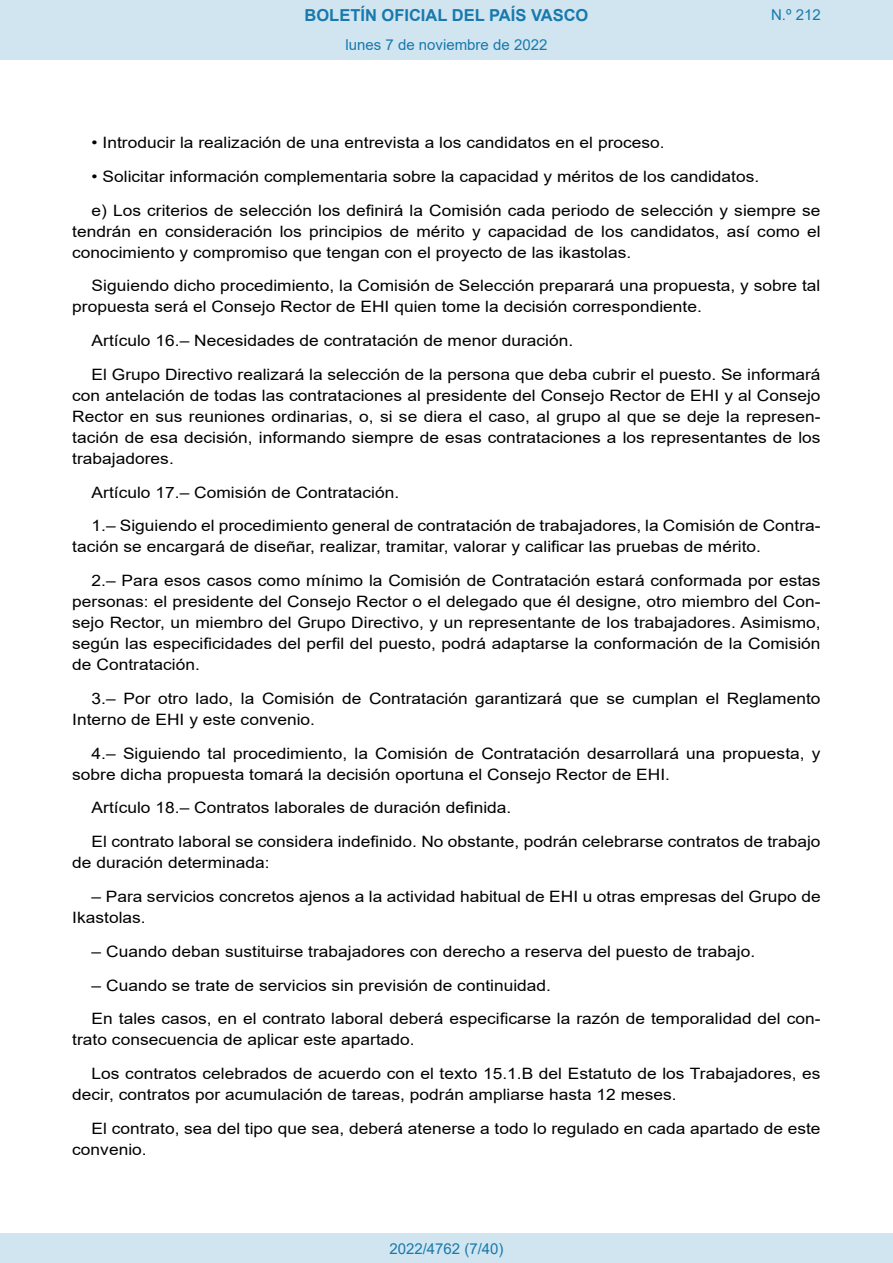
<style>
.page{position:relative;width:893px;height:1263px;background:#fff}
.page>*{position:absolute;margin:0;border:0;box-sizing:border-box;transform-origin:0 0}
.t1{font:700 16.5px "Arial";color:#1879ad}
.BOPVDetalle{font:15.6px/21px "Arial";color:#000;scale:1.11 1}
.Paginacion_Centro{font:15px "Arial";color:#1879ad}
</style>
<div class="page">
<div style="left:0;top:0;width:893px;height:60px;background:#d0e5f0"></div>
<div style="left:0;top:1233px;width:893px;height:30px;background:#d0e5f0"></div>
<p class="t1" style="left:305px;top:3px;width:285px">BOLETÍN OFICIAL DEL PAÍS VASCO</p>
<p class="Paginacion_Centro" style="left:346px;top:35px;width:203px">lunes 7 de noviembre de 2022</p>
<p class="Paginacion_Centro" style="left:771px;top:5px;width:51px">N.º 212</p>
<p class="BOPVDetalle" style="left:92px;top:132px;width:518px">• Introducir la realización de una entrevista a los candidatos en el proceso.</p>
<p class="BOPVDetalle" style="left:92px;top:166px;width:603px">• Solicitar información complementaria sobre la capacidad y méritos de los candidatos.</p>
<p class="BOPVDetalle" style="left:72px;top:200px;width:676px;text-align:justify;text-indent:19px">e) Los criterios de selección los definirá la Comisión cada periodo de selección y siempre se tendrán en consideración los principios de mérito y capacidad de los candidatos, así como el conocimiento y compromiso que tengan con el proyecto de las ikastolas.</p>
<p class="BOPVDetalle" style="left:72px;top:275px;width:676px;text-indent:19px">Siguiendo dicho procedimiento, la Comisión de Selección preparará una propuesta, y sobre tal propuesta será el Consejo Rector de EHI quien tome la decisión correspondiente.</p>
<p class="BOPVDetalle" style="left:92px;top:330px;width:435px">Artículo 16.– Necesidades de contratación de menor duración.</p>
<p class="BOPVDetalle" style="left:72px;top:364px;width:676px;text-align:justify;text-indent:19px">El Grupo Directivo realizará la selección de la persona que deba cubrir el puesto. Se informará con antelación de todas las contrataciones al presidente del Consejo Rector de EHI y al Consejo Rector en sus reuniones ordinarias, o, si se diera el caso, al grupo al que se deje la represen&shy;tación de esa decisión, informando siempre de esas contrataciones a los representantes de los trabajadores.</p>
<p class="BOPVDetalle" style="left:92px;top:482px;width:279px">Artículo 17.– Comisión de Contratación.</p>
<p class="BOPVDetalle" style="left:72px;top:515px;width:676px;text-indent:19px">1.– Siguiendo el procedimiento general de contratación de trabajadores, la Comisión de Contra&shy;tación se encargará de diseñar, realizar, tramitar, valorar y calificar las pruebas de mérito.</p>
<p class="BOPVDetalle" style="left:72px;top:570px;width:676px;text-align:justify;text-indent:19px">2.– Para esos casos como mínimo la Comisión de Contratación estará conformada por estas personas: el presidente del Consejo Rector o el delegado que él designe, otro miembro del Con&shy;sejo Rector, un miembro del Grupo Directivo, y un representante de los trabajadores. Asimismo, según las especificidades del perfil del puesto, podrá adaptarse la conformación de la Comisión de Contratación.</p>
<p class="BOPVDetalle" style="left:72px;top:688px;width:676px;text-indent:19px">3.– Por otro lado, la Comisión de Contratación garantizará que se cumplan el Reglamento<br>Interno de EHI y este convenio.</p>
<p class="BOPVDetalle" style="left:72px;top:743px;width:676px;text-indent:19px">4.– Siguiendo tal procedimiento, la Comisión de Contratación desarrollará una propuesta, y sobre dicha propuesta tomará la decisión oportuna el Consejo Rector de EHI.</p>
<p class="BOPVDetalle" style="left:92px;top:797px;width:380px">Artículo 18.– Contratos laborales de duración definida.</p>
<p class="BOPVDetalle" style="left:72px;top:831px;width:676px;text-indent:19px">El contrato laboral se considera indefinido. No obstante, podrán celebrarse contratos de trabajo de duración determinada:</p>
<p class="BOPVDetalle" style="left:72px;top:886px;width:676px;text-indent:19px">– Para servicios concretos ajenos a la actividad habitual de EHI u otras empresas del Grupo de<br>Ikastolas.</p>
<p class="BOPVDetalle" style="left:92px;top:941px;width:599px">– Cuando deban sustituirse trabajadores con derecho a reserva del puesto de trabajo.</p>
<p class="BOPVDetalle" style="left:92px;top:974px;width:415px">– Cuando se trate de servicios sin previsión de continuidad.</p>
<p class="BOPVDetalle" style="left:72px;top:1008px;width:676px;text-indent:19px">En tales casos, en el contrato laboral deberá especificarse la razón de temporalidad del con&shy;trato consecuencia de aplicar este apartado.</p>
<p class="BOPVDetalle" style="left:72px;top:1063px;width:676px;text-indent:19px">Los contratos celebrados de acuerdo con el texto 15.1.B del Estatuto de los Trabajadores, es decir, contratos por acumulación de tareas, podrán ampliarse hasta 12 meses.</p>
<p class="BOPVDetalle" style="left:72px;top:1118px;width:676px;text-indent:19px">El contrato, sea del tipo que sea, deberá atenerse a todo lo regulado en cada apartado de este convenio.</p>
<p class="Paginacion_Centro" style="left:389px;top:1238px;width:116px">2022/4762 (7/40)</p>
</div>
